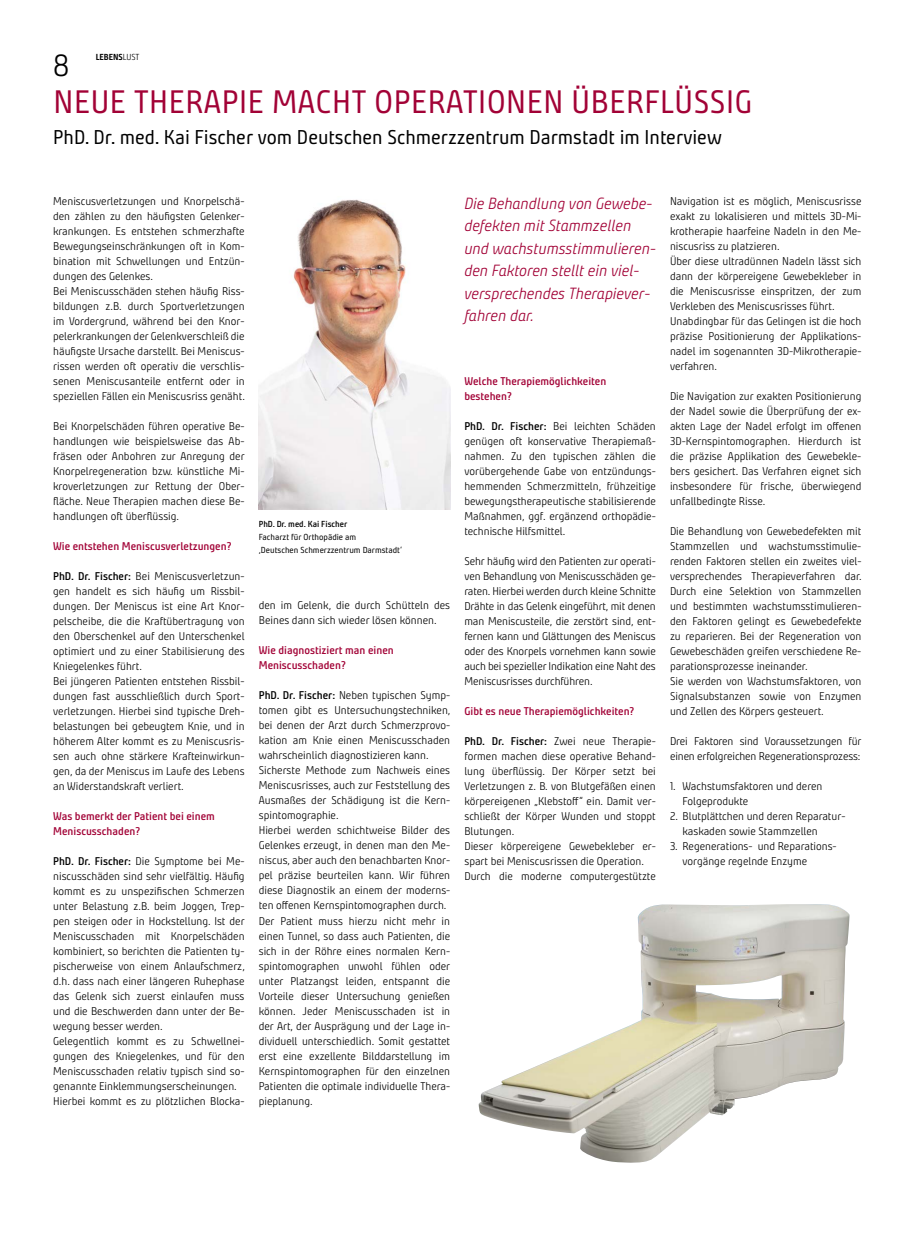
<style>
.page{position:relative;width:904px;height:1241px;background:#fff}
.page>*{position:absolute;margin:0;border:0;box-sizing:border-box;transform-origin:0 0}
.t1{font:32.5px "Bunday Clean";letter-spacing:.02em;color:#a20236}
.t2{font:30.62px "Bunday Clean Se Ligh";color:#000}
.t3{font:20px "Bunday Clean";color:#000}
.t4{font:16.25px/22.5px "Bunday Clean Se Ligh It";color:#a20236}
.t5{font:11.25px/15px "Bunday Clean Se Ligh";color:#000}
.t6{font:700 11.25px/15px "Bunday Clean Se";color:#a20236}
.t7{font:8.75px/12.5px "Bunday Clean";color:#000}
.t8{font:700 8.75px "Bunday Clean Se";color:#000}
.t9{font:700 8.75px "Bunday Clean";color:#000}
.s1{font-family:"Bunday Clean Se Ligh";font-weight:400}
.s2{font-family:"Bunday Clean Se";font-weight:700}
</style>
<div class="page">
<img style="left:259px;top:199px;width:191px;height:310px">
<img style="left:478px;top:904px;width:371px;height:259px">
<h2 class="t2" style="left:53px;top:46px;width:18px">8</h2>
<p class="t9" style="left:96px;top:52px;width:45px">LEBENS<span class="s1">LUST</span></p>
<h1 class="t1" style="left:53px;top:81px;width:700px">NEUE THERAPIE MACHT OPERATIONEN ÜBERFLÜSSIG</h1>
<h3 class="t3" style="left:53px;top:125px;width:670px">PhD. Dr. med. Kai Fischer vom Deutschen Schmerzzentrum Darmstadt im Interview</h3>
<p class="t5" style="left:53px;top:194px;width:193px">Meniscusverletzungen und Knorpelschä&shy;den zählen zu den häufigsten Gelenker&shy;krankungen. Es entstehen schmerzhafte Bewegungseinschränkungen oft in Kom&shy;bination mit Schwellungen und Entzün&shy;dungen des Gelenkes.<br>Bei Meniscusschäden stehen häufig Riss&shy;bildungen z.B. durch Sportverletzungen im Vordergrund, während bei den Knor&shy;pelerkrankungen der Gelenkverschleiß die häufigste Ursache darstellt. Bei Meniscus&shy;rissen werden oft operativ die verschlis&shy;senen Meniscusanteile entfernt oder in speziellen Fällen ein Meniscusriss genäht.</p>
<p class="t5" style="left:53px;top:419px;width:193px;text-align:justify">Bei Knorpelschäden führen operative Be&shy;handlungen wie beispielsweise das Ab&shy;fräsen oder Anbohren zur Anregung der Knorpelregeneration bzw. künstliche Mi&shy;kroverletzungen zur Rettung der Ober&shy;fläche. Neue Therapien machen diese Be&shy;handlungen oft überflüssig.</p>
<p class="t6" style="left:53px;top:538px;width:180px">Wie entstehen Meniscusverletzungen?</p>
<p class="t5" style="left:53px;top:569px;width:193px"><span class="s2">PhD. Dr. Fischer:</span> Bei Meniscusverletzun&shy;gen handelt es sich häufig um Rissbil&shy;dungen. Der Meniscus ist eine Art Knor&shy;pelscheibe, die die Kraftübertragung von den Oberschenkel auf den Unterschenkel optimiert und zu einer Stabilisierung des Kniegelenkes führt.<br>Bei jüngeren Patienten entstehen Rissbil&shy;dungen fast ausschließlich durch Sport&shy;verletzungen. Hierbei sind typische Dreh&shy;belastungen bei gebeugtem Knie, und in höherem Alter kommt es zu Meniscusris&shy;sen auch ohne stärkere Krafteinwirkun&shy;gen, da der Meniscus im Laufe des Lebens an Widerstandskraft verliert.</p>
<p class="t6" style="left:53px;top:808px;width:163px">Was bemerkt der Patient bei einem<br>Meniscusschaden?</p>
<p class="t5" style="left:53px;top:853px;width:193px"><span class="s2">PhD. Dr. Fischer:</span> Die Symptome bei Me&shy;niscusschäden sind sehr vielfältig. Häufig kommt es zu unspezifischen Schmerzen unter Belastung z.B. beim Joggen, Trep&shy;pen steigen oder in Hockstellung. Ist der Meniscusschaden mit Knorpelschäden kombiniert, so berichten die Patienten ty&shy;pischerweise von einem Anlaufschmerz, d.h. dass nach einer längeren Ruhephase das Gelenk sich zuerst einlaufen muss und die Beschwerden dann unter der Be&shy;wegung besser werden.<br>Gelegentlich kommt es zu Schwellnei&shy;gungen des Kniegelenkes, und für den Meniscusschaden relativ typisch sind so&shy;genannte Einklemmungserscheinungen.<br>Hierbei kommt es zu plötzlichen Blocka-</p>
<h3 class="t4" style="left:464px;top:192px;width:193px">Die Behandlung von Gewebe&shy;defekten mit Stammzellen und wachstumsstimmulieren&shy;den Faktoren stellt ein viel&shy;versprechendes Therapiever&shy;fahren dar.</h3>
<p class="t8" style="left:259px;top:518px;width:90px">PhD. Dr. med. Kai Fischer</p>
<p class="t7" style="left:259px;top:530px;width:145px">Facharzt für Orthopädie am<br>,Deutschen Schmerzzentrum Darmstadt‘</p>
<p class="t5" style="left:259px;top:598px;width:193px">den im Gelenk, die durch Schütteln des<br>Beines dann sich wieder lösen können.</p>
<p class="t6" style="left:259px;top:642px;width:136px">Wie diagnostiziert man einen<br>Meniscusschaden?</p>
<p class="t5" style="left:259px;top:688px;width:193px"><span class="s2">PhD. Dr. Fischer:</span> Neben typischen Symp&shy;tomen gibt es Untersuchungstechniken, bei denen der Arzt durch Schmerzprovo&shy;kation am Knie einen Meniscusschaden wahrscheinlich diagnostizieren kann.<br>Sicherste Methode zum Nachweis eines Meniscusrisses, auch zur Feststellung des Ausmaßes der Schädigung ist die Kern&shy;spintomographie.<br>Hierbei werden schichtweise Bilder des Gelenkes erzeugt, in denen man den Me&shy;niscus, aber auch den benachbarten Knor&shy;pel präzise beurteilen kann. Wir führen diese Diagnostik an einem der moderns&shy;ten offenen Kernspintomographen durch.<br>Der Patient muss hierzu nicht mehr in einen Tunnel, so dass auch Patienten, die sich in der Röhre eines normalen Kern&shy;spintomographen unwohl fühlen oder unter Platzangst leiden, entspannt die Vorteile dieser Untersuchung genießen können. Jeder Meniscusschaden ist in der Art, der Ausprägung und der Lage in&shy;dividuell unterschiedlich. Somit gestattet erst eine exzellente Bilddarstellung im Kernspintomographen für den einzelnen Patienten die optimale individuelle Thera&shy;pieplanung.</p>
<p class="t6" style="left:464px;top:373px;width:143px">Welche Therapiemöglichkeiten bestehen?</p>
<p class="t5" style="left:464px;top:419px;width:193px;text-align:justify"><span class="s2">PhD. Dr. Fischer:</span> Bei leichten Schäden genügen oft konservative Therapiemaß&shy;nahmen. Zu den typischen zählen die vorübergehende Gabe von entzündungs&shy;hemmenden Schmerzmitteln, frühzeitige bewegungstherapeutische stabilisierende Maßnahmen, ggf. ergänzend orthopädie&shy;technische Hilfsmittel.</p>
<p class="t5" style="left:464px;top:554px;width:193px;text-align:justify">Sehr häufig wird den Patienten zur operati&shy;ven Behandlung von Meniscusschäden ge&shy;raten. Hierbei werden durch kleine Schnitte Drähte in das Gelenk eingeführt, mit denen man Meniscusteile, die zerstört sind, ent&shy;fernen kann und Glättungen des Meniscus oder des Knorpels vornehmen kann sowie auch bei spezieller Indikation eine Naht des Meniscusrisses durchführen.</p>
<p class="t6" style="left:464px;top:703px;width:171px">Gibt es neue Therapiemöglichkeiten?</p>
<p class="t5" style="left:464px;top:734px;width:193px"><span class="s2">PhD. Dr. Fischer:</span> Zwei neue Therapie&shy;formen machen diese operative Behand&shy;lung überflüssig. Der Körper setzt bei Verletzungen z. B. von Blutgefäßen einen körpereigenen „Klebstoff“ ein. Damit ver&shy;schließt der Körper Wunden und stoppt Blutungen.<br>Dieser körpereigene Gewebekleber er&shy;spart bei Meniscusrissen die Operation.<br>Durch die moderne computergestützte</p>
<p class="t5" style="left:670px;top:194px;width:193px">Navigation ist es möglich, Meniscusrisse exakt zu lokalisieren und mittels 3D-Mi&shy;krotherapie haarfeine Nadeln in den Me&shy;niscusriss zu platzieren.<br>Über diese ultradünnen Nadeln lässt sich dann der körpereigene Gewebekleber in die Meniscusrisse einspritzen, der zum Verkleben des Meniscusrisses führt.<br>Unabdingbar für das Gelingen ist die hoch präzise Positionierung der Applikations&shy;nadel im sogenannten 3D-Mikrotherapie&shy;verfahren.</p>
<p class="t5" style="left:670px;top:389px;width:193px;text-align:justify">Die Navigation zur exakten Positionierung der Nadel sowie die Überprüfung der ex&shy;akten Lage der Nadel erfolgt im offenen 3D-Kernspintomographen. Hierdurch ist die präzise Applikation des Gewebekle&shy;bers gesichert. Das Verfahren eignet sich insbesondere für frische, überwiegend unfallbedingte Risse.</p>
<p class="t5" style="left:670px;top:524px;width:193px">Die Behandlung von Gewebedefekten mit Stammzellen und wachstumsstimulie&shy;renden Faktoren stellen ein zweites viel&shy;versprechendes Therapieverfahren dar.<br>Durch eine Selektion von Stammzellen und bestimmten wachstumsstimulieren&shy;den Faktoren gelingt es Gewebedefekte zu reparieren. Bei der Regeneration von Gewebeschäden greifen verschiedene Re&shy;parationsprozesse ineinander.<br>Sie werden von Wachstumsfaktoren, von Signalsubstanzen sowie von Enzymen und Zellen des Körpers gesteuert.</p>
<p class="t5" style="left:670px;top:733px;width:193px">Drei Faktoren sind Voraussetzungen für einen erfolgreichen Regenerationsprozess:</p>
<p class="t5" style="left:682px;top:778px;width:141px;text-indent:-12px">1. Wachstumsfaktoren und deren<br>Folgeprodukte</p>
<p class="t5" style="left:682px;top:808px;width:163px;text-indent:-12px">2. Blutplättchen und deren Reparatur&shy;kaskaden sowie Stammzellen</p>
<p class="t5" style="left:682px;top:838px;width:155px;text-indent:-12px">3. Regenerations- und Reparations&shy;vorgänge regelnde Enzyme</p>
</div>
